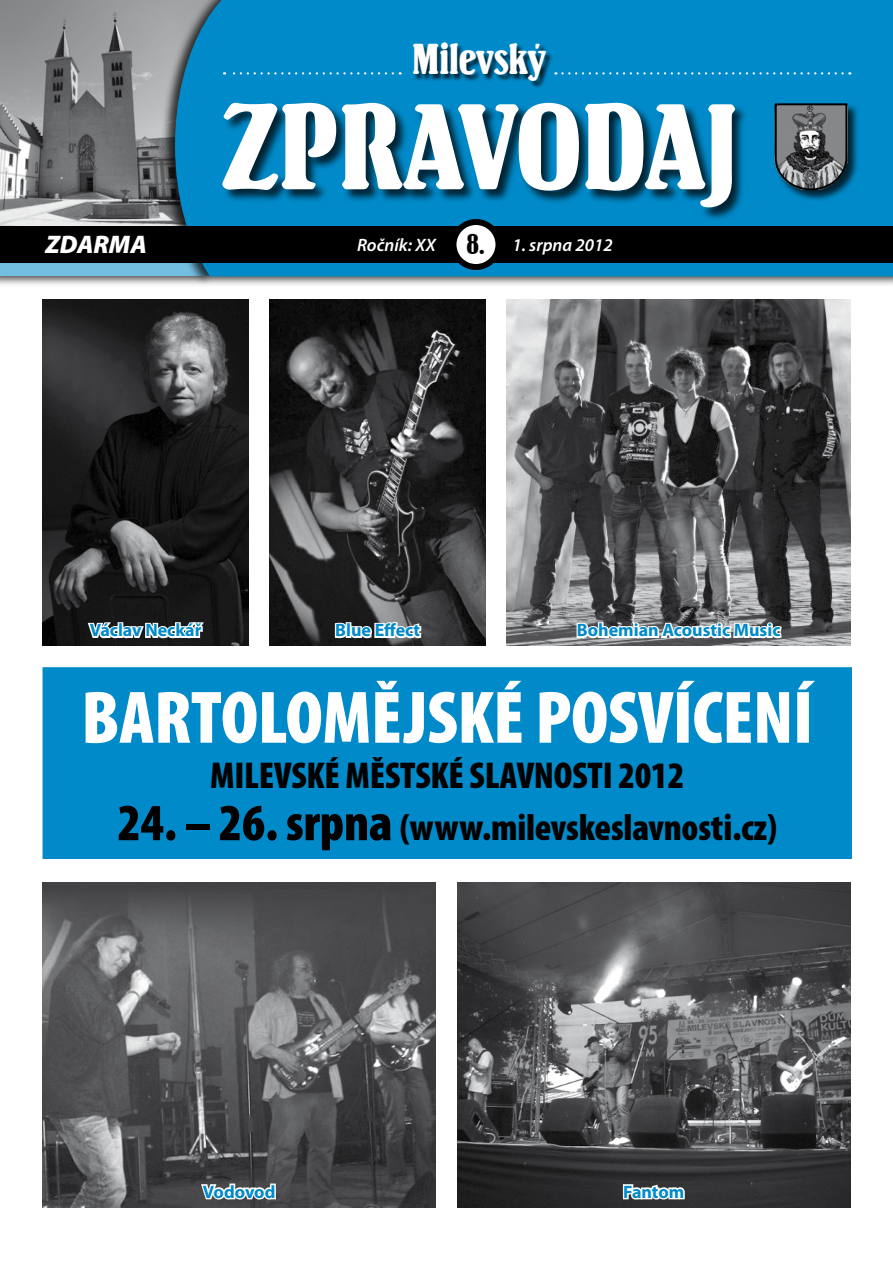
<style>
.page{position:relative;width:893px;height:1263px;background:#fff}
.page>*{position:absolute;margin:0;border:0;box-sizing:border-box;transform-origin:0 0}
.t1{font:127.5px "Springfield DEE";color:#fff}
.t2{font:900 condensed 75px "Myriad Pro";letter-spacing:-.005em;color:#fff}
.t3{font:45px "Springfield DEE";color:#fff}
.t4{font:900 condensed 37.5px "Myriad Pro";letter-spacing:-.005em;color:#000}
.t5{font:italic 900 25.5px "Myriad Pro";color:#fff}
.t6{font:700 18px "Myriad Pro";color:#008ac9}
.t7{font:italic 600 18px "Myriad Pro";color:#fff}
.s1{font-family:"Springfield DEE";font-weight:400;font-style:normal;font-size:30px;color:#000}
.s2{font-size:52.5px}
</style>
<div class="page">
<div style="left:0;top:205px;width:214px;height:83px;background:#000;opacity:.75"></div>
<div style="left:0;top:212px;width:211px;height:64px;background:#73bfe1"></div>
<img style="left:0;top:0;width:160px;height:226px">
<div style="left:160px;top:0;width:733px;height:287px;background:#000;opacity:.75"></div>
<div style="left:175px;top:0;width:718px;height:276px;background:#008ac9"></div>
<div style="left:0;top:226px;width:893px;height:37px;background:#000"></div>
<div style="left:221px;top:101px;width:528px;height:121px;background:#000;opacity:.75"></div>
<div style="left:774px;top:102px;width:86px;height:101px;background:#000;opacity:.75"></div>
<svg style="left:774px;top:102px;width:74px;height:89px;background:#616c72"></svg>
<svg style="left:224px;top:72px;width:169px;height:3px"></svg>
<svg style="left:555px;top:72px;width:288px;height:3px"></svg>
<div style="left:413px;top:43px;width:140px;height:46px;background:#000;opacity:.75"></div>
<div style="left:453px;top:222px;width:45px;height:45px;background:#fff;border-radius:50%"></div>
<div style="left:450px;top:219px;width:51px;height:51px;border:6px solid #000;border-radius:50%"></div>
<img style="left:43px;top:882px;width:393px;height:326px">
<img style="left:457px;top:882px;width:393px;height:325px">
<img style="left:43px;top:300px;width:206px;height:345px">
<div style="left:43px;top:668px;width:808px;height:190px;background:#008ac9"></div>
<div style="left:43px;top:667px;width:809px;height:192px;border:2px solid #008ac9"></div>
<svg style="left:621px;top:1164px;width:65px;height:44px"></svg>
<svg style="left:86px;top:602px;width:121px;height:68px"></svg>
<img style="left:270px;top:300px;width:216px;height:345px">
<img style="left:506px;top:300px;width:344px;height:345px">
<svg style="left:575px;top:575px;width:209px;height:95px"></svg>
<svg style="left:333px;top:575px;width:90px;height:66px"></svg>
<svg style="left:199px;top:1134px;width:78px;height:74px;background:#636264"></svg>
<p class="t3" style="left:412px;top:36px;width:135px">MILEVSKÝ</p>
<h1 class="t1" style="left:221px;top:81px;width:519px">ZPRAVODAJ</h1>
<p class="t5" style="left:45px;top:227px;width:103px">ZDARMA</p>
<p class="t7" style="left:357px;top:233px;width:80px">Ročník: XX</p>
<p class="t7" style="left:467px;top:233px;width:148px"><span class="s1">8.</span> 1. srpna 2012</p>
<p class="t6" style="left:90px;top:619px;width:113px">Václav Neckář</p>
<p class="t6" style="left:335px;top:619px;width:87px">Blue Effect</p>
<p class="t6" style="left:577px;top:619px;width:205px">Bohemian Acoustic Music</p>
<h2 class="t2" style="left:81px;top:670px;width:733px">BARTOLOMĚJSKÉ POSVÍCENÍ</h2>
<p class="t4" style="left:210px;top:751px;width:476px">MILEVSKÉ MĚSTSKÉ SLAVNOSTI 2012</p>
<p class="t4" style="left:118px;top:804px;width:661px"><span class="s2">24. – 26. srpna</span> (www.milevskeslavnosti.cz)</p>
<p class="t6" style="left:203px;top:1180px;width:74px">Vodovod</p>
<p class="t6" style="left:623px;top:1180px;width:63px">Fantom</p>
</div>
